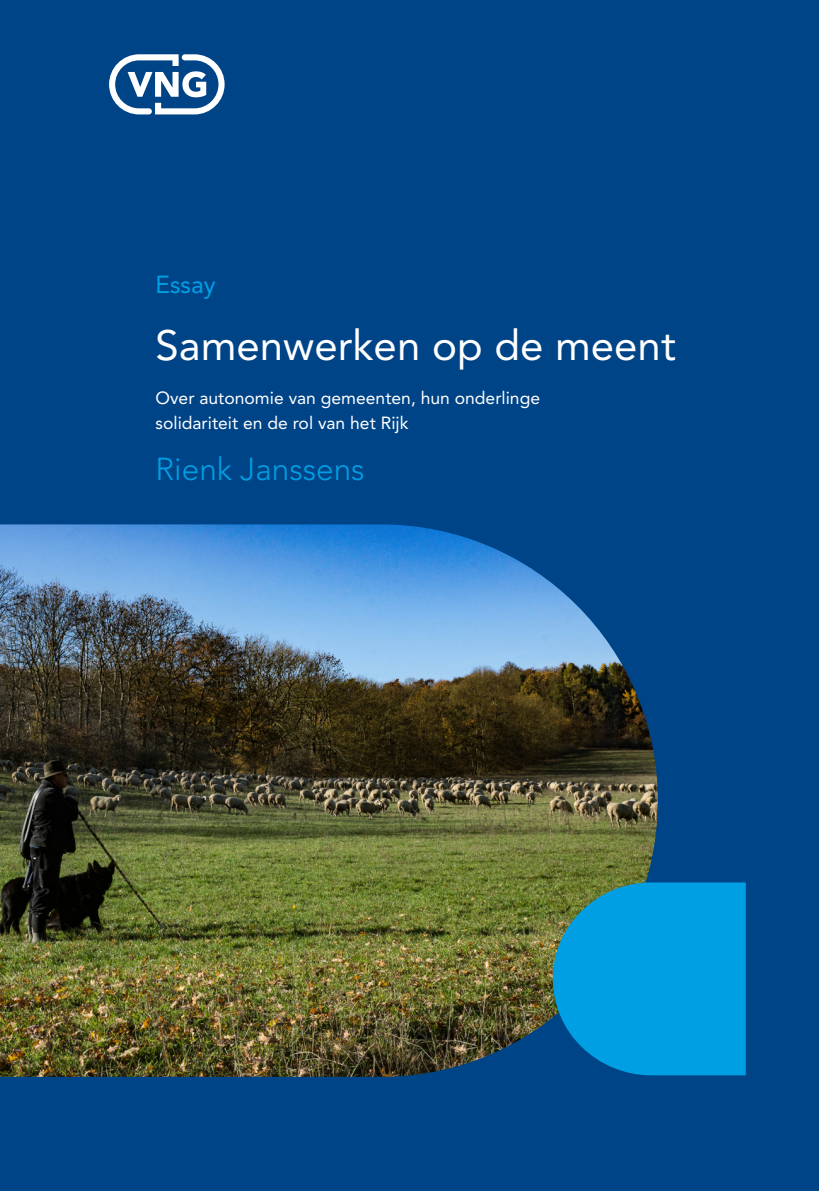
<style>
.page{position:relative;width:819px;height:1191px;background:#fff}
.page>*{position:absolute;margin:0;border:0;box-sizing:border-box;transform-origin:0 0}
.VNG_-_Omslag_titel_b{font:42px "Avenir LT Std";color:#fff}
.VNG_-_Omslag_subtite{font:300 31.5px "Avenir LT Std";color:#009fe3}
.VNG_-_Omslag_titel_b-2{font:24.5px "Avenir LT Std";color:#009fe3}
.sub{font:17.5px/24.5px "Avenir LT Std";color:#fff}
</style>
<div class="page">
<img style="left:0;top:0;width:819px;height:1191px">
<svg style="left:552px;top:882px;width:193px;height:193px;background:#0697d3"></svg>
<svg style="left:109px;top:54px;width:115px;height:60px"></svg>
<p class="VNG_-_Omslag_titel_b-2" style="left:156px;top:270px;width:61px">Essay</p>
<p class="VNG_-_Omslag_titel_b" style="left:156px;top:321px;width:521px">Samenwerken op de meent</p>
<p class="sub" style="left:156px;top:386px;width:386px">Over autonomie van gemeenten, hun onderlinge solidariteit en de rol van het Rijk</p>
<p class="VNG_-_Omslag_subtite" style="left:156px;top:450px;width:210px">Rienk Janssens</p>
</div>
